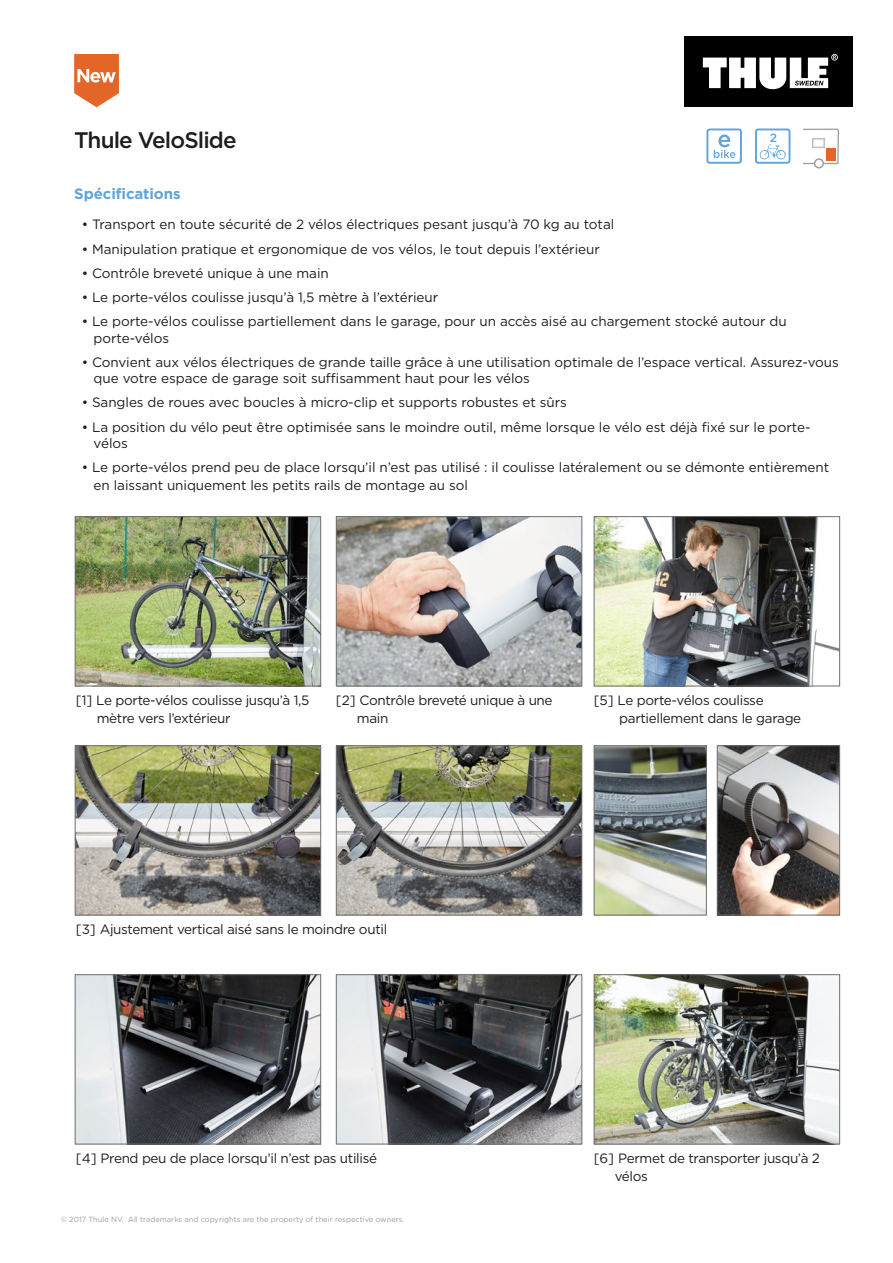
<style>
.page{position:relative;width:893px;height:1263px;background:#fff}
.page>*{position:absolute;margin:0;border:0;box-sizing:border-box;transform-origin:0 0}
.Product_Name_-_large{font:500 22.5px "Gotham";letter-spacing:-.04em;color:#1d1d1b}
.Intro_Product_Subhea{font:700 15px "Gotham";letter-spacing:-.005em;color:#61a4d7}
.Intro_Product_Subhea-2{font:13.5px/16.5px "Gotham";letter-spacing:-.005em;color:#1d1d1b}
.Intro_Product_Subhea-3{font:13.5px/18px "Gotham";letter-spacing:-.025em;color:#1d1d1b}
.t1{font:500 12px "Gotham";color:#61a4da}
.t2{font:7.5px "Gotham";color:#9d9d9c}
</style>
<div class="page">
<div style="left:740px;top:125px;width:62px;height:44px;background:linear-gradient(to right,#fff,#fff)"></div>
<div style="left:706px;top:129px;width:36px;height:35px;border:2px solid #61a4da;border-radius:2px"></div>
<svg style="left:714px;top:129px;width:125px;height:40px"></svg>
<svg style="left:74px;top:54px;width:45px;height:53px"></svg>
<img style="left:77px;top:518px;width:242px;height:166px">
<div style="left:75px;top:516px;width:246px;height:170px;border:1px solid #706f6f"></div>
<img style="left:77px;top:747px;width:242px;height:166px">
<div style="left:75px;top:745px;width:246px;height:170px;border:1px solid #706f6f"></div>
<img style="left:77px;top:976px;width:242px;height:166px">
<div style="left:75px;top:974px;width:246px;height:170px;border:1px solid #706f6f"></div>
<img style="left:338px;top:976px;width:242px;height:166px">
<div style="left:336px;top:974px;width:246px;height:170px;border:1px solid #706f6f"></div>
<img style="left:338px;top:518px;width:242px;height:166px">
<div style="left:336px;top:516px;width:246px;height:170px;border:1px solid #706f6f"></div>
<img style="left:596px;top:518px;width:242px;height:166px">
<div style="left:594px;top:516px;width:246px;height:170px;border:1px solid #706f6f"></div>
<img style="left:338px;top:747px;width:242px;height:166px">
<div style="left:336px;top:745px;width:246px;height:170px;border:1px solid #706f6f"></div>
<img style="left:596px;top:747px;width:109px;height:166px">
<div style="left:594px;top:745px;width:113px;height:170px;border:1px solid #706f6f"></div>
<img style="left:719px;top:747px;width:119px;height:166px">
<div style="left:717px;top:745px;width:123px;height:170px;border:1px solid #706f6f"></div>
<img style="left:596px;top:976px;width:242px;height:166px">
<div style="left:594px;top:974px;width:246px;height:170px;border:1px solid #706f6f"></div>
<div style="left:685px;top:37px;width:168px;height:70px;background:#000"></div>
<svg style="left:703px;top:54px;width:135px;height:35px"></svg>
<p class="Product_Name_-_large" style="left:74px;top:125px;width:164px">Thule VeloSlide</p>
<p class="Intro_Product_Subhea" style="left:74px;top:184px;width:108px">Spécifications</p>
<p class="Intro_Product_Subhea-2" style="left:82px;top:216px;width:534px">• Transport en toute sécurité de 2 vélos électriques pesant jusqu’à 70 kg au total</p>
<p class="Intro_Product_Subhea-2" style="left:82px;top:240px;width:520px">• Manipulation pratique et ergonomique de vos vélos, le tout depuis l’extérieur</p>
<p class="Intro_Product_Subhea-2" style="left:82px;top:264px;width:249px">• Contrôle breveté unique à une main</p>
<p class="Intro_Product_Subhea-2" style="left:82px;top:289px;width:358px">• Le porte-vélos coulisse jusqu’à 1,5 mètre à l’extérieur</p>
<p class="Intro_Product_Subhea-2" style="left:94px;top:313px;width:695px;text-indent:-12px">• Le porte-vélos coulisse partiellement dans le garage, pour un accès aisé au chargement stocké autour du porte-vélos</p>
<p class="Intro_Product_Subhea-2" style="left:94px;top:353px;width:747px;text-indent:-12px">• Convient aux vélos électriques de grande taille grâce à une utilisation optimale de l’espace vertical. Assurez-vous que votre espace de garage soit suffisamment haut pour les vélos</p>
<p class="Intro_Product_Subhea-2" style="left:82px;top:394px;width:487px">• Sangles de roues avec boucles à micro-clip et supports robustes et sûrs</p>
<p class="Intro_Product_Subhea-2" style="left:94px;top:418px;width:718px;text-indent:-12px">• La position du vélo peut être optimisée sans le moindre outil, même lorsque le vélo est déjà fixé sur le porte&shy;vélos</p>
<p class="Intro_Product_Subhea-2" style="left:94px;top:458px;width:737px;line-height:18px;text-indent:-12px">• Le porte-vélos prend peu de place lorsqu’il n’est pas utilisé : il coulisse latéralement ou se démonte entièrement en laissant uniquement les petits rails de montage au sol</p>
<p class="t1" style="left:770px;top:130px;width:9px">2</p>
<p class="Intro_Product_Subhea-3" style="left:97px;top:691px;width:214px;text-indent:-21px">[1] Le porte-vélos coulisse jusqu’à 1,5 mètre vers l’extérieur</p>
<p class="Intro_Product_Subhea-3" style="left:357px;top:691px;width:197px;text-indent:-21px">[2] Contrôle breveté unique à une main</p>
<p class="Intro_Product_Subhea-3" style="left:619px;top:691px;width:184px;text-indent:-26px">[5] Le porte-vélos coulisse partiellement dans le garage</p>
<p class="Intro_Product_Subhea-3" style="left:76px;top:920px;width:313px">[3] Ajustement vertical aisé sans le moindre outil</p>
<p class="Intro_Product_Subhea-3" style="left:76px;top:1149px;width:303px">[4] Prend peu de place lorsqu’il n’est pas utilisé</p>
<p class="t2" style="left:61px;top:1214px;width:345px">© 2017 Thule NV. All trademarks and copyrights are the property of their respective owners.</p>
<p class="Intro_Product_Subhea-3" style="left:615px;top:1149px;width:207px;text-indent:-21px">[6] Permet de transporter jusqu’à 2 vélos</p>
</div>
